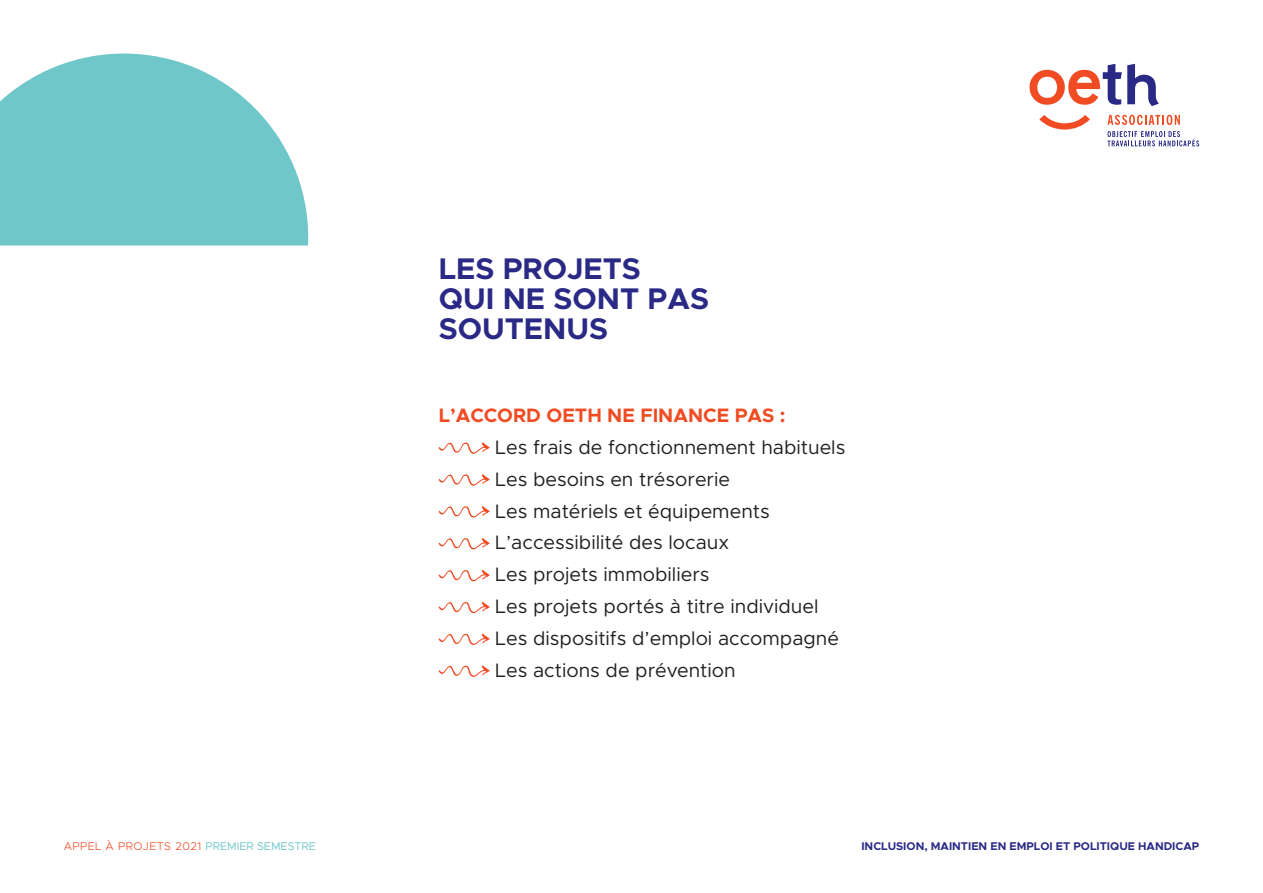
<style>
.page{position:relative;width:1263px;height:893px;background:#fff}
.page>*{position:absolute;margin:0;border:0;box-sizing:border-box;transform-origin:0 0}
.t1{font:700 30px/30px "Metropolis";color:#2a2a86}
.t2{font:19.5px/32px "Metropolis";color:#231f20}
.t3{font:700 19.5px "Metropolis";color:#f04b22}
.t4{font:700 11.25px "Metropolis";color:#2a2a86}
.t5{font:300 11.25px "Metropolis";letter-spacing:.04em;color:#f04b22}
.s1{font-weight:400;color:#70c7ca}
</style>
<div class="page">
<svg style="left:1107px;top:131px;width:92px;height:15px"></svg>
<svg style="left:1107px;top:115px;width:73px;height:10px"></svg>
<svg style="left:1039px;top:115px;width:51px;height:15px"></svg>
<svg style="left:1029px;top:64px;width:130px;height:42px"></svg>
<svg style="left:438px;top:442px;width:52px;height:12px"></svg>
<svg style="left:438px;top:474px;width:52px;height:12px"></svg>
<svg style="left:438px;top:506px;width:52px;height:12px"></svg>
<svg style="left:438px;top:538px;width:52px;height:12px"></svg>
<svg style="left:438px;top:569px;width:52px;height:12px"></svg>
<svg style="left:438px;top:601px;width:52px;height:12px"></svg>
<svg style="left:438px;top:633px;width:52px;height:12px"></svg>
<svg style="left:438px;top:665px;width:52px;height:12px"></svg>
<svg style="left:0;top:54px;width:308px;height:192px;background:#84ced1"></svg>
<h1 class="t1" style="left:439px;top:254px;width:272px">LES PROJETS<br>QUI NE SONT PAS<br>SOUTENUS</h1>
<p class="t3" style="left:439px;top:403px;width:348px">L’ACCORD OETH NE FINANCE PAS :</p>
<p class="t2" style="left:495px;top:431px;width:352px">Les frais de fonctionnement habituels<br>Les besoins en trésorerie<br>Les matériels et équipements<br>L’accessibilité des locaux<br>Les projets immobiliers<br>Les projets portés à titre individuel<br>Les dispositifs d’emploi accompagné<br>Les actions de prévention</p>
<p class="t5" style="left:64px;top:839px;width:254px">APPEL À PROJETS 2021 <span class="s1">PREMIER SEMESTRE</span></p>
<p class="t4" style="left:861px;top:839px;width:339px">INCLUSION, MAINTIEN EN EMPLOI ET POLITIQUE HANDICAP</p>
</div>
